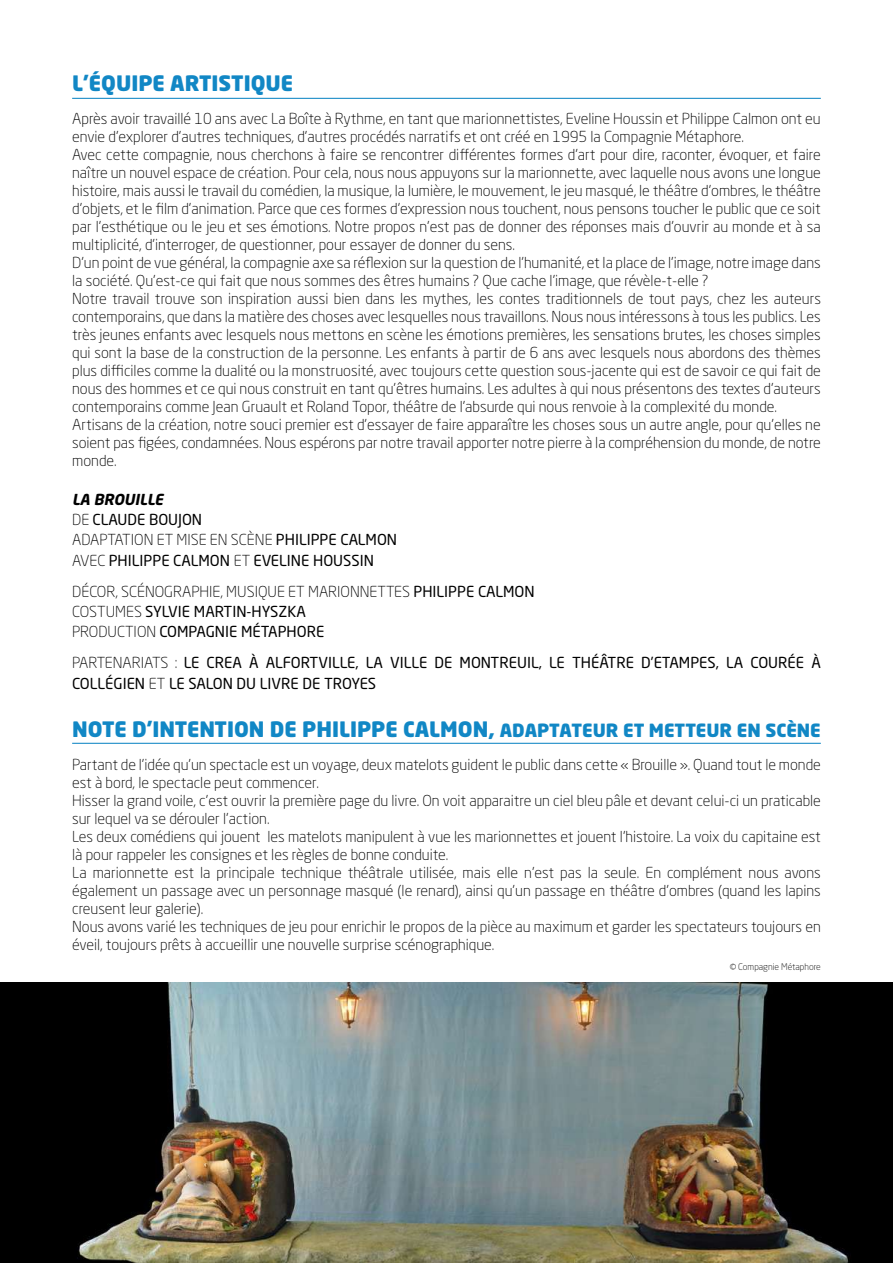
<style>
.page{position:relative;width:893px;height:1263px;background:#fff}
.page>*{position:absolute;margin:0;border:0;box-sizing:border-box;transform-origin:0 0}
.t1{font:900 21px "Neo Sans Std";color:#1187c5}
.t2{font:300 15px/18px "Neo Sans Std";color:#000}
.t3{font:15px/20.4px "Neo Sans W1 G";color:#000}
.t4{font:italic 700 15px "Neo Sans Std";color:#000}
.t5{font:300 9px "Neo Sans Std";color:#000}
.s1{font-family:"Neo Sans Std";font-weight:300}
.s2{font-family:"Neo Sans W1 G";font-weight:400}
.s3{font-size:18px}
</style>
<div class="page">
<hr style="left:72px;top:98px;width:749px;height:1px;background:#1187c5">
<hr style="left:72px;top:743px;width:749px;height:1px;background:#1187c5">
<img style="left:0;top:983px;width:893px;height:280px">
<h1 class="t1" style="left:72px;top:70px;width:223px">L’ÉQUIPE ARTISTIQUE</h1>
<p class="t2" style="left:72px;top:110px;width:750px">Après avoir travaillé 10 ans avec La Boîte à Rythme, en tant que marionnettistes, Eveline Houssin et Philippe Calmon ont eu envie d’explorer d’autres techniques, d’autres procédés narratifs et ont créé en 1995 la Compagnie Métaphore.<br>Avec cette compagnie, nous cherchons à faire se rencontrer différentes formes d’art pour dire, raconter, évoquer, et faire naître un nouvel espace de création. Pour cela, nous nous appuyons sur la marionnette, avec laquelle nous avons une longue histoire, mais aussi le travail du comédien, la musique, la lumière, le mouvement, le jeu masqué, le théâtre d’ombres, le théâtre d’objets, et le film d’animation. Parce que ces formes d’expression nous touchent, nous pensons toucher le public que ce soit par l’esthétique ou le jeu et ses émotions. Notre propos n’est pas de donner des réponses mais d’ouvrir au monde et à sa multiplicité, d’interroger, de questionner, pour essayer de donner du sens.<br>D’un point de vue général, la compagnie axe sa réflexion sur la question de l’humanité, et la place de l’image, notre image dans la société. Qu’est-ce qui fait que nous sommes des êtres humains ? Que cache l’image, que révèle-t-elle ?<br>Notre travail trouve son inspiration aussi bien dans les mythes, les contes traditionnels de tout pays, chez les auteurs contemporains, que dans la matière des choses avec lesquelles nous travaillons. Nous nous intéressons à tous les publics. Les très jeunes enfants avec lesquels nous mettons en scène les émotions premières, les sensations brutes, les choses simples qui sont la base de la construction de la personne. Les enfants à partir de 6 ans avec lesquels nous abordons des thèmes plus difficiles comme la dualité ou la monstruosité, avec toujours cette question sous-jacente qui est de savoir ce qui fait de nous des hommes et ce qui nous construit en tant qu’êtres humains. Les adultes à qui nous présentons des textes d’auteurs contemporains comme Jean Gruault et Roland Topor, théâtre de l’absurde qui nous renvoie à la complexité du monde.<br>Artisans de la création, notre souci premier est d’essayer de faire apparaître les choses sous un autre angle, pour qu’elles ne soient pas figées, condamnées. Nous espérons par notre travail apporter notre pierre à la compréhension du monde, de notre monde.</p>
<p class="t4" style="left:72px;top:489px;width:96px">LA BROUILLE</p>
<p class="t3" style="left:72px;top:509px;width:131px"><span class="s1">DE</span> CLAUDE BOUJON</p>
<p class="t2" style="left:72px;top:531px;width:326px">ADAPTATION ET MISE EN SCÈNE <span class="s2">PHILIPPE CALMON</span></p>
<p class="t3" style="left:72px;top:550px;width:303px"><span class="s1">AVEC</span> PHILIPPE CALMON <span class="s1">ET</span> EVELINE HOUSSIN</p>
<p class="t2" style="left:72px;top:582px;width:464px">DÉCOR, SCÉNOGRAPHIE, MUSIQUE ET MARIONNETTES <span class="s2">PHILIPPE CALMON</span></p>
<p class="t3" style="left:72px;top:601px;width:254px"><span class="s1">COSTUMES</span> SYLVIE MARTIN-HYSZKA<br><span class="s1">PRODUCTION</span> COMPAGNIE MÉTAPHORE</p>
<p class="t3" style="left:72px;top:652px;width:750px"><span class="s1">PARTENARIATS :</span> LE CREA À ALFORTVILLE, LA VILLE DE MONTREUIL, LE THÉÂTRE D’ETAMPES, LA COURÉE À<br>COLLÉGIEN <span class="s1">ET</span> LE SALON DU LIVRE DE TROYES</p>
<h1 class="t1" style="left:72px;top:716px;width:750px">NOTE D’INTENTION DE PHILIPPE CALMON, <span class="s3">ADAPTATEUR ET METTEUR EN SCÈNE</span></h1>
<p class="t2" style="left:72px;top:755px;width:750px">Partant de l’idée qu’un spectacle est un voyage, deux matelots guident le public dans cette « Brouille ». Quand tout le monde est à bord, le spectacle peut commencer.<br>Hisser la grand voile, c’est ouvrir la première page du livre. On voit apparaitre un ciel bleu pâle et devant celui-ci un praticable sur lequel va se dérouler l’action.<br>Les deux comédiens qui jouent les matelots manipulent à vue les marionnettes et jouent l’histoire. La voix du capitaine est là pour rappeler les consignes et les règles de bonne conduite.<br>La marionnette est la principale technique théâtrale utilisée, mais elle n’est pas la seule. En complément nous avons également un passage avec un personnage masqué (le renard), ainsi qu’un passage en théâtre d’ombres (quand les lapins creusent leur galerie).<br>Nous avons varié les techniques de jeu pour enrichir le propos de la pièce au maximum et garder les spectateurs toujours en éveil, toujours prêts à accueillir une nouvelle surprise scénographique.</p>
<p class="t5" style="left:730px;top:961px;width:93px">© Compagnie Métaphore</p>
</div>
